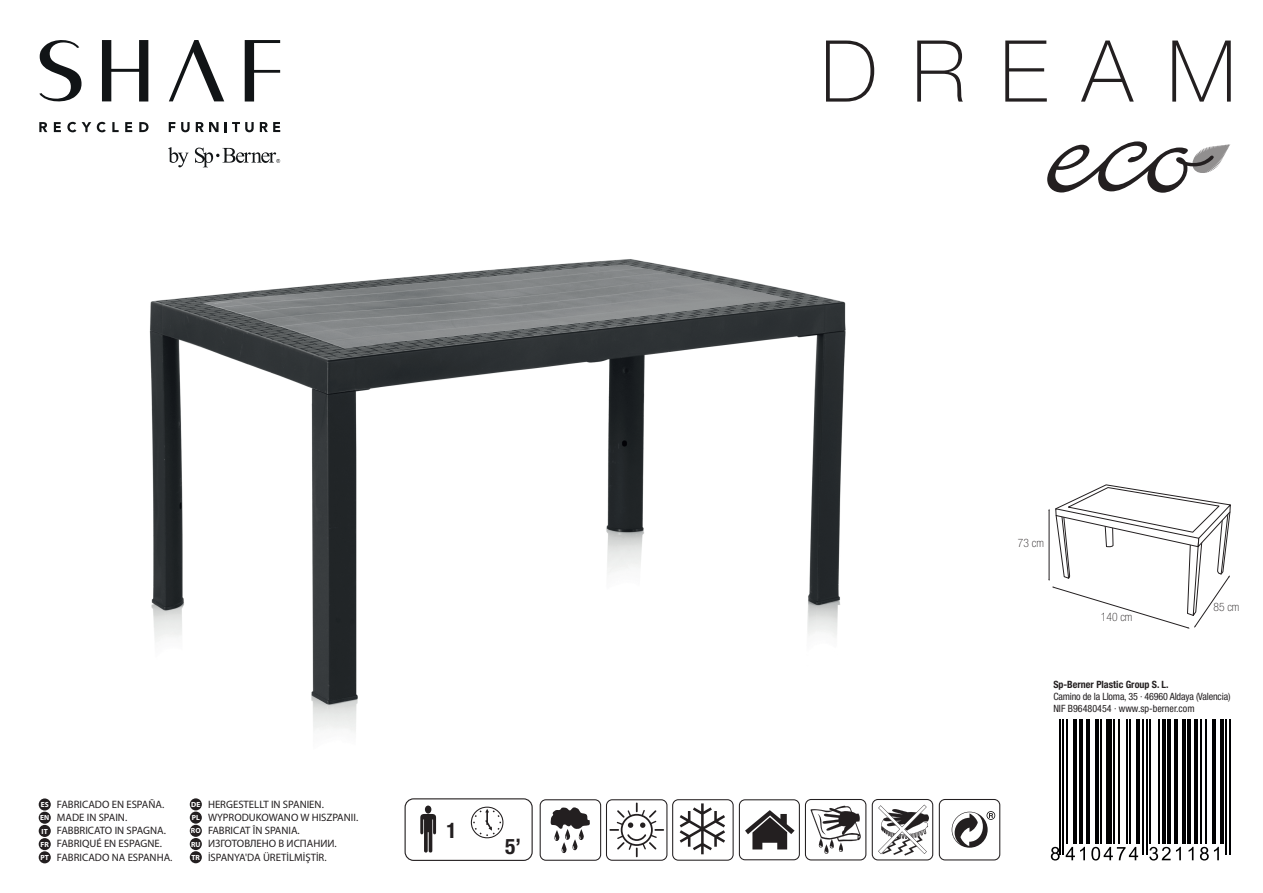
<style>
.page{position:relative;width:1263px;height:893px;background:#fff}
.page>*{position:absolute;margin:0;border:0;box-sizing:border-box;transform-origin:0 0}
.t1{font:100 85.5px "Helvetica Neue LT Std";letter-spacing:.4em;color:#231f20}
.t2{font:700 condensed 21.45px "Helvetica Neue LT Std";color:#231f20}
.t3{font:100 condensed 11.55px "Helvetica Neue LT Std";color:#231f20}
.t4{font:10.8px/13px "Myriad Pro";color:#231f20}
.t5{font:condensed 10.05px/12px "Helvetica Neue LT Std";letter-spacing:-.015em;color:#231f20}
.t6{font:700 condensed 10.05px "Helvetica Neue LT Std";color:#231f20}
.t7{font:700 7.5px/13.2px "Myriad Pro";color:#fff}
</style>
<div class="page">
<img style="left:38px;top:40px;width:936px;height:824px">
<svg style="left:245px;top:40px;width:35px;height:62px"></svg>
<svg style="left:102px;top:40px;width:46px;height:62px"></svg>
<svg style="left:39px;top:40px;width:43px;height:64px"></svg>
<svg style="left:39px;top:122px;width:8px;height:10px"></svg>
<svg style="left:54px;top:122px;width:7px;height:10px"></svg>
<svg style="left:67px;top:122px;width:9px;height:10px"></svg>
<svg style="left:82px;top:122px;width:9px;height:10px"></svg>
<svg style="left:97px;top:122px;width:9px;height:10px"></svg>
<svg style="left:112px;top:122px;width:7px;height:10px"></svg>
<svg style="left:125px;top:122px;width:7px;height:10px"></svg>
<svg style="left:139px;top:122px;width:10px;height:10px"></svg>
<svg style="left:169px;top:122px;width:6px;height:10px"></svg>
<svg style="left:181px;top:122px;width:9px;height:10px"></svg>
<svg style="left:196px;top:122px;width:23px;height:10px"></svg>
<svg style="left:225px;top:122px;width:29px;height:10px"></svg>
<svg style="left:260px;top:122px;width:20px;height:10px"></svg>
<svg style="left:169px;top:40px;width:55px;height:61px"></svg>
<svg style="left:195px;top:148px;width:85px;height:19px"></svg>
<svg style="left:168px;top:147px;width:21px;height:20px"></svg>
<svg style="left:471px;top:807px;width:32px;height:31px"></svg>
<svg style="left:420px;top:805px;width:16px;height:47px"></svg>
<svg style="left:872px;top:799px;width:61px;height:61px"></svg>
<svg style="left:939px;top:799px;width:61px;height:61px"></svg>
<svg style="left:540px;top:799px;width:326px;height:62px"></svg>
<svg style="left:1047px;top:141px;width:183px;height:52px"></svg>
<svg style="left:1048px;top:484px;width:183px;height:145px"></svg>
<div style="left:39px;top:798px;width:12px;height:12px;background:#231f20;border-radius:50%"></div>
<div style="left:39px;top:812px;width:12px;height:12px;background:#231f20;border-radius:50%"></div>
<div style="left:39px;top:825px;width:12px;height:12px;background:#231f20;border-radius:50%"></div>
<div style="left:39px;top:838px;width:12px;height:12px;background:#231f20;border-radius:50%"></div>
<div style="left:39px;top:851px;width:12px;height:12px;background:#231f20;border-radius:50%"></div>
<div style="left:190px;top:798px;width:12px;height:12px;background:#231f20;border-radius:50%"></div>
<div style="left:190px;top:812px;width:12px;height:12px;background:#231f20;border-radius:50%"></div>
<div style="left:190px;top:825px;width:12px;height:12px;background:#231f20;border-radius:50%"></div>
<div style="left:190px;top:838px;width:12px;height:12px;background:#231f20;border-radius:50%"></div>
<div style="left:190px;top:851px;width:12px;height:12px;background:#231f20;border-radius:50%"></div>
<div style="left:405px;top:798px;width:128px;height:63px;border:1px solid #231f20;border-radius:9px"></div>
<hr style="left:1059px;top:719px;width:1px;height:135px;background:#000001">
<hr style="left:1063px;top:719px;width:1px;height:135px;background:#000001">
<hr style="left:1066px;top:719px;width:2px;height:124px;background:#000001">
<hr style="left:1073px;top:719px;width:4px;height:124px;background:#000001">
<hr style="left:1079px;top:719px;width:3px;height:124px;background:#000001">
<hr style="left:1086px;top:719px;width:3px;height:124px;background:#000001">
<hr style="left:1095px;top:719px;width:3px;height:124px;background:#000001">
<hr style="left:1101px;top:719px;width:1px;height:124px;background:#000001">
<div style="left:1106px;top:719px;width:5px;height:124px;background:#000001"></div>
<hr style="left:1113px;top:719px;width:2px;height:124px;background:#000001">
<hr style="left:1119px;top:719px;width:1px;height:124px;background:#000001">
<hr style="left:1126px;top:719px;width:1px;height:124px;background:#000001">
<hr style="left:1129px;top:719px;width:2px;height:124px;background:#000001">
<hr style="left:1137px;top:719px;width:3px;height:124px;background:#000001">
<hr style="left:1142px;top:719px;width:2px;height:135px;background:#000001">
<hr style="left:1146px;top:719px;width:1px;height:135px;background:#000001">
<hr style="left:1149px;top:719px;width:2px;height:124px;background:#000001">
<hr style="left:1158px;top:719px;width:2px;height:124px;background:#000001">
<hr style="left:1162px;top:719px;width:3px;height:124px;background:#000001">
<hr style="left:1167px;top:719px;width:4px;height:124px;background:#000001">
<hr style="left:1175px;top:719px;width:3px;height:124px;background:#000001">
<hr style="left:1182px;top:719px;width:3px;height:124px;background:#000001">
<hr style="left:1187px;top:719px;width:3px;height:124px;background:#000001">
<hr style="left:1195px;top:719px;width:3px;height:124px;background:#000001">
<hr style="left:1200px;top:719px;width:1px;height:124px;background:#000001">
<hr style="left:1205px;top:719px;width:2px;height:124px;background:#000001">
<hr style="left:1213px;top:719px;width:3px;height:124px;background:#000001">
<hr style="left:1220px;top:719px;width:3px;height:124px;background:#000001">
<hr style="left:1225px;top:719px;width:2px;height:135px;background:#000001">
<hr style="left:1229px;top:719px;width:1px;height:135px;background:#000001">
<svg style="left:1051px;top:847px;width:9px;height:13px"></svg>
<svg style="left:1066px;top:847px;width:19px;height:13px"></svg>
<svg style="left:1091px;top:847px;width:47px;height:13px"></svg>
<svg style="left:1149px;top:847px;width:21px;height:13px"></svg>
<svg style="left:1176px;top:847px;width:5px;height:13px"></svg>
<svg style="left:1188px;top:847px;width:5px;height:13px"></svg>
<svg style="left:1200px;top:847px;width:19px;height:13px"></svg>
<p class="t4" style="left:57px;top:798px;width:117px">FABRICADO EN ESPAÑA.<br>MADE IN SPAIN.<br>FABBRICATO IN SPAGNA.<br>FABRIQUÉ EN ESPAGNE.<br>FABRICADO NA ESPANHA.</p>
<p class="t7" style="left:40px;top:798px;width:11px">ES<br>EN<br>IT<br>FR<br>PT</p>
<p class="t4" style="left:208px;top:798px;width:152px">HERGESTELLT IN SPANIEN.<br>WYPRODUKOWANO W HISZPANII.<br>FABRICAT ÎN SPANIA.<br>ИЗГОТОВЛЕНО В ИСПАНИИ.<br>İSPANYA'DA ÜRETİLMİŞTİR.</p>
<p class="t7" style="left:191px;top:798px;width:11px;text-align:justify">DE PL RO RU TR</p>
<h2 class="t2" style="left:446px;top:818px;width:12px">1</h2>
<h2 class="t2" style="left:505px;top:834px;width:17px">5’</h2>
<h1 class="t1" style="left:821px;top:22px;width:417px">DREAM</h1>
<p class="t3" style="left:1018px;top:536px;width:27px">73 cm</p>
<p class="t3" style="left:1101px;top:610px;width:33px">140 cm</p>
<p class="t3" style="left:1213px;top:601px;width:27px">85 cm</p>
<p class="t6" style="left:1053px;top:678px;width:117px">Sp-Berner Plastic Group S. L.</p>
<p class="t5" style="left:1053px;top:690px;width:179px">Camino de la Lloma, 35 · 46960 Aldaya (Valencia)<br>NIF B96480454 · www.sp-berner.com</p>
</div>
